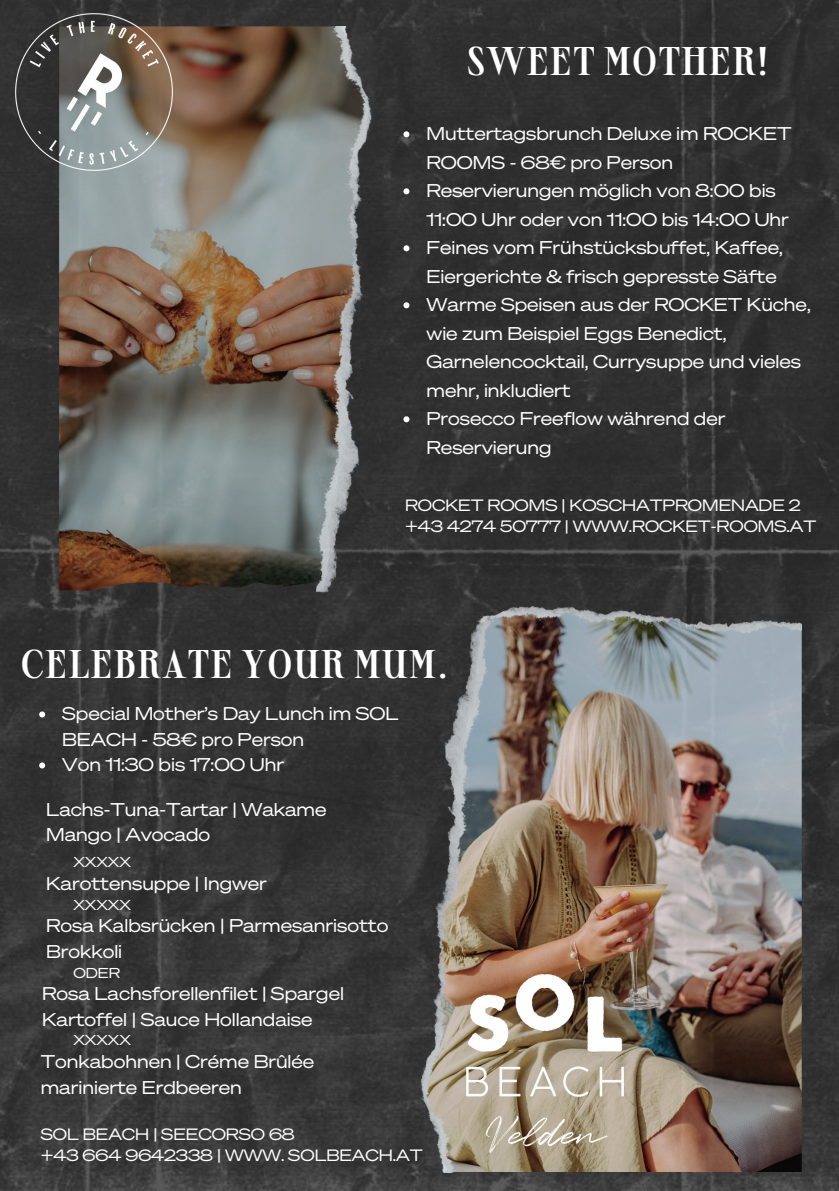
<style>
.page{position:relative;width:839px;height:1191px;background:#fff}
.page>*{position:absolute;margin:0;border:0;box-sizing:border-box;transform-origin:0 0}
.t1{font:500 condensed 40px "Sprat";color:#fff}
.t2{font:18px/28.4px "Sohne Breit Buch";color:#fff}
.t3{font:16px/21.4px "Sohne Breit Buch";color:#fff}
.t4{font:14px "Sohne Breit Buch";color:#fff}
</style>
<div class="page">
<img style="left:0;top:0;width:838px;height:1191px">
<img style="left:420px;top:605px;width:381px;height:567px">
<img style="left:59px;top:26px;width:257px;height:565px">
<img style="left:316px;top:26px;width:55px;height:568px">
<img style="left:14px;top:12px;width:159px;height:159px">
<img style="left:466px;top:974px;width:157px;height:179px">
<svg style="left:403px;top:131px;width:6px;height:6px"></svg>
<svg style="left:403px;top:188px;width:6px;height:6px"></svg>
<svg style="left:403px;top:245px;width:6px;height:6px"></svg>
<svg style="left:403px;top:302px;width:6px;height:6px"></svg>
<svg style="left:403px;top:416px;width:6px;height:6px"></svg>
<svg style="left:39px;top:711px;width:6px;height:6px"></svg>
<svg style="left:39px;top:762px;width:6px;height:6px"></svg>
<h1 class="t1" style="left:466px;top:35px;width:304px">SWEET MOTHER!</h1>
<p class="t2" style="left:426px;top:119px;width:366px">Muttertagsbrunch Deluxe im ROCKET<br>ROOMS - 68€ pro Person</p>
<p class="t2" style="left:426px;top:176px;width:364px">Reservierungen möglich von 8:00 bis<br>11:00 Uhr oder von 11:00 bis 14:00 Uhr</p>
<p class="t2" style="left:426px;top:233px;width:358px">Feines vom Frühstücksbuffet, Kaffee,<br>Eiergerichte &amp; frisch gepresste Säfte</p>
<p class="t2" style="left:426px;top:290px;width:385px">Warme Speisen aus der ROCKET Küche, wie zum Beispiel Eggs Benedict,<br>Garnelencocktail, Currysuppe und vieles mehr, inkludiert</p>
<p class="t2" style="left:426px;top:404px;width:300px">Prosecco Freeflow während der<br>Reservierung</p>
<h3 class="t3" style="left:405px;top:494px;width:413px">ROCKET ROOMS | KOSCHATPROMENADE 2 +43 4274 50777 | WWW.ROCKET-ROOMS.AT</h3>
<p class="t1" style="left:20px;top:638px;width:430px">CELEBRATE YOUR MUM.</p>
<p class="t2" style="left:62px;top:700px;width:338px;line-height:25.6px">Special Mother’s Day Lunch im SOL<br>BEACH - 58€ pro Person</p>
<p class="t2" style="left:62px;top:750px;width:223px">Von 11:30 bis 17:00 Uhr</p>
<p class="t2" style="left:46px;top:794px;width:282px">Lachs-Tuna-Tartar | Wakame</p>
<p class="t2" style="left:46px;top:820px;width:165px">Mango | Avocado</p>
<h2 class="t2" style="left:46px;top:869px;width:222px">Karottensuppe | Ingwer</h2>
<p class="t2" style="left:46px;top:912px;width:344px;line-height:25.6px">Rosa Kalbsrücken | Parmesanrisotto<br>Brokkoli</p>
<p class="t4" style="left:73px;top:852px;width:59px">XXXXX</p>
<p class="t4" style="left:73px;top:895px;width:59px">XXXXX</p>
<p class="t4" style="left:73px;top:963px;width:48px">ODER</p>
<p class="t2" style="left:42px;top:980px;width:303px;line-height:25.6px">Rosa Lachsforellenfilet | Spargel<br>Kartoffel | Sauce Hollandaise</p>
<p class="t4" style="left:73px;top:1031px;width:59px">XXXXX</p>
<p class="t2" style="left:41px;top:1047px;width:275px">Tonkabohnen | Créme Brûlée</p>
<p class="t2" style="left:41px;top:1072px;width:203px">marinierte Erdbeeren</p>
<h1 class="t3" style="left:41px;top:1123px;width:383px">SOL BEACH | SEECORSO 68<br>+43 664 9642338 | WWW. SOLBEACH.AT</h1>
</div>
